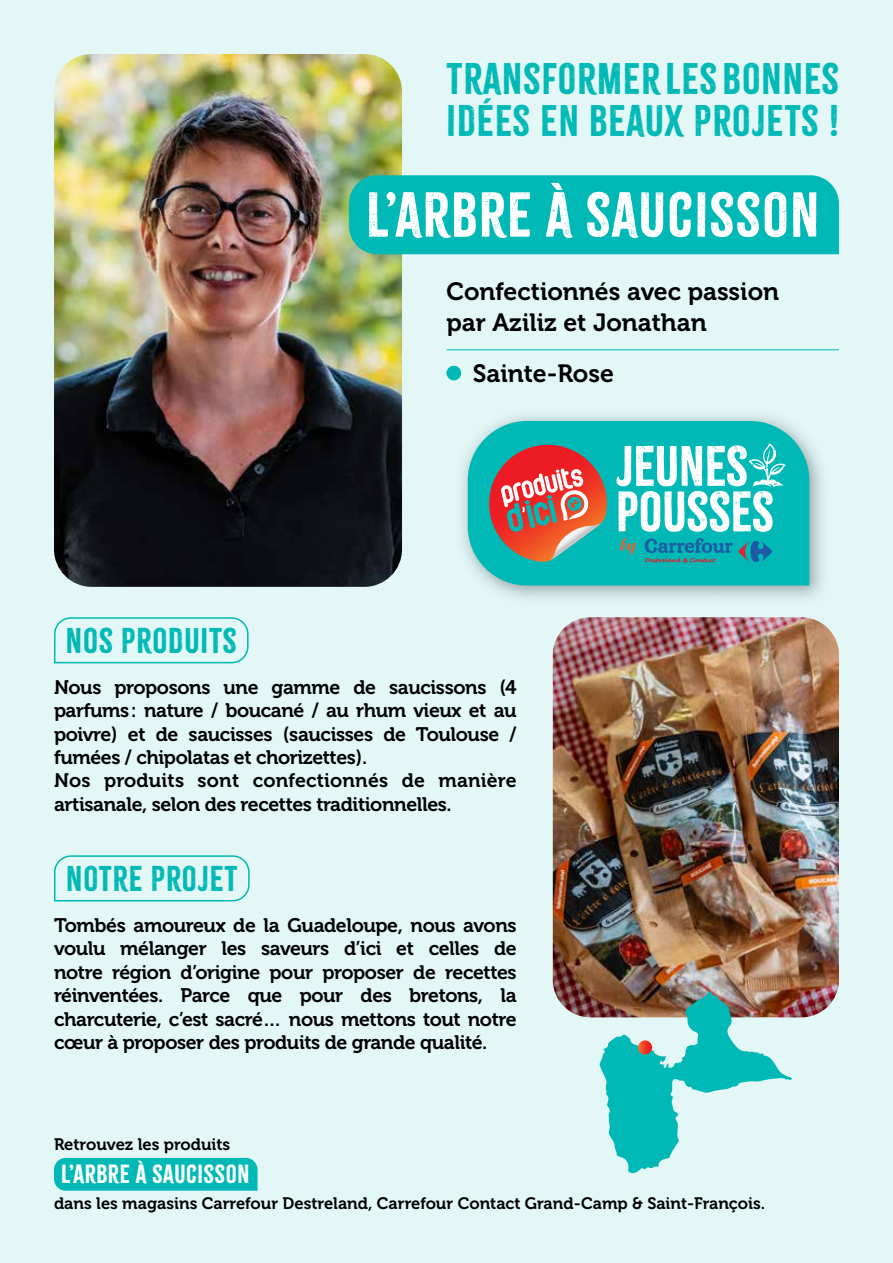
<style>
.page{position:relative;width:893px;height:1263px;background:#e3f7f6}
.page>*{position:absolute;margin:0;border:0;box-sizing:border-box;transform-origin:0 0}
.t1{font:55.65px "Citrus Gothic";letter-spacing:.03em;color:#fff}
.t2{font:38.85px/42.8px "Citrus Gothic";letter-spacing:.03em;color:#00b9b6}
.t3{font:31.35px "Citrus Gothic";letter-spacing:.03em;color:#00b9b6}
.t4{font:24.9px/31.8px "Museo 700";color:#000}
.t5{font:23.1px "Citrus Gothic";letter-spacing:.03em;color:#fff}
.t6{font:19.5px/23.4px "Museo 700";letter-spacing:-.02em;color:#000}
.t7{font:16.5px "Museo 700";color:#000}
</style>
<div class="page">
<img style="left:54px;top:54px;width:348px;height:533px">
<div style="left:349px;top:175px;width:490px;height:79px;background:#00b9b6"></div>
<div style="left:54px;top:1158px;width:203px;height:33px;background:#00b9b6"></div>
<svg style="left:54px;top:617px;width:195px;height:47px"></svg>
<svg style="left:54px;top:855px;width:196px;height:47px"></svg>
<img style="left:462px;top:415px;width:360px;height:183px">
<svg style="left:468px;top:421px;width:341px;height:164px;background:#13bdba"></svg>
<svg style="left:484px;top:445px;width:123px;height:117px;background:#9e776e"></svg>
<svg style="left:739px;top:541px;width:33px;height:21px"></svg>
<svg style="left:645px;top:538px;width:88px;height:26px;background:#139aa9"></svg>
<svg style="left:620px;top:538px;width:16px;height:17px"></svg>
<svg style="left:616px;top:443px;width:170px;height:89px;background:#73d8d6"></svg>
<div style="left:446px;top:366px;width:15px;height:14px;background:#00b9b6;border-radius:50%"></div>
<hr style="left:446px;top:349px;width:393px;height:1px;background:#00b9b6">
<img style="left:553px;top:617px;width:286px;height:400px">
<svg style="left:599px;top:991px;width:193px;height:182px"></svg>
<svg style="left:638px;top:1040px;width:14px;height:14px"></svg>
<h2 class="t2" style="left:446px;top:57px;width:394px">TRANSFORMER LES BONNES<br>IDÉES EN BEAUX PROJETS !</h2>
<h1 class="t1" style="left:366px;top:180px;width:454px">L’ARBRE À SAUCISSON</h1>
<p class="t4" style="left:446px;top:276px;width:334px">Confectionnés avec passion par Aziliz et Jonathan</p>
<h3 class="t3" style="left:66px;top:620px;width:172px">NOS PRODUITS</h3>
<p class="t4" style="left:473px;top:357px;width:143px">Sainte-Rose</p>
<p class="t6" style="left:54px;top:676px;width:464px">Nous proposons une gamme de saucissons (4 parfums: nature / boucané / au rhum vieux et au poivre) et de saucisses (saucisses de Toulouse / fumées / chipolatas et chorizettes).<br>Nos produits sont confectionnés de manière artisanale, selon des recettes traditionnelles.</p>
<h3 class="t3" style="left:66px;top:859px;width:173px">NOTRE PROJET</h3>
<p class="t6" style="left:54px;top:914px;width:464px;text-align:justify">Tombés amoureux de la Guadeloupe, nous avons voulu mélanger les saveurs d’ici et celles de notre région d’origine pour proposer de recettes réinventées. Parce que pour des bretons, la charcuterie, c’est sacré… nous mettons tout notre cœur à proposer des produits de grande qualité.</p>
<p class="t7" style="left:54px;top:1135px;width:178px">Retrouvez les produits</p>
<p class="t5" style="left:61px;top:1160px;width:190px">L’ARBRE À SAUCISSON</p>
<p class="t7" style="left:54px;top:1194px;width:713px">dans les magasins Carrefour Destreland, Carrefour Contact Grand-Camp &amp; Saint-François.</p>
</div>
